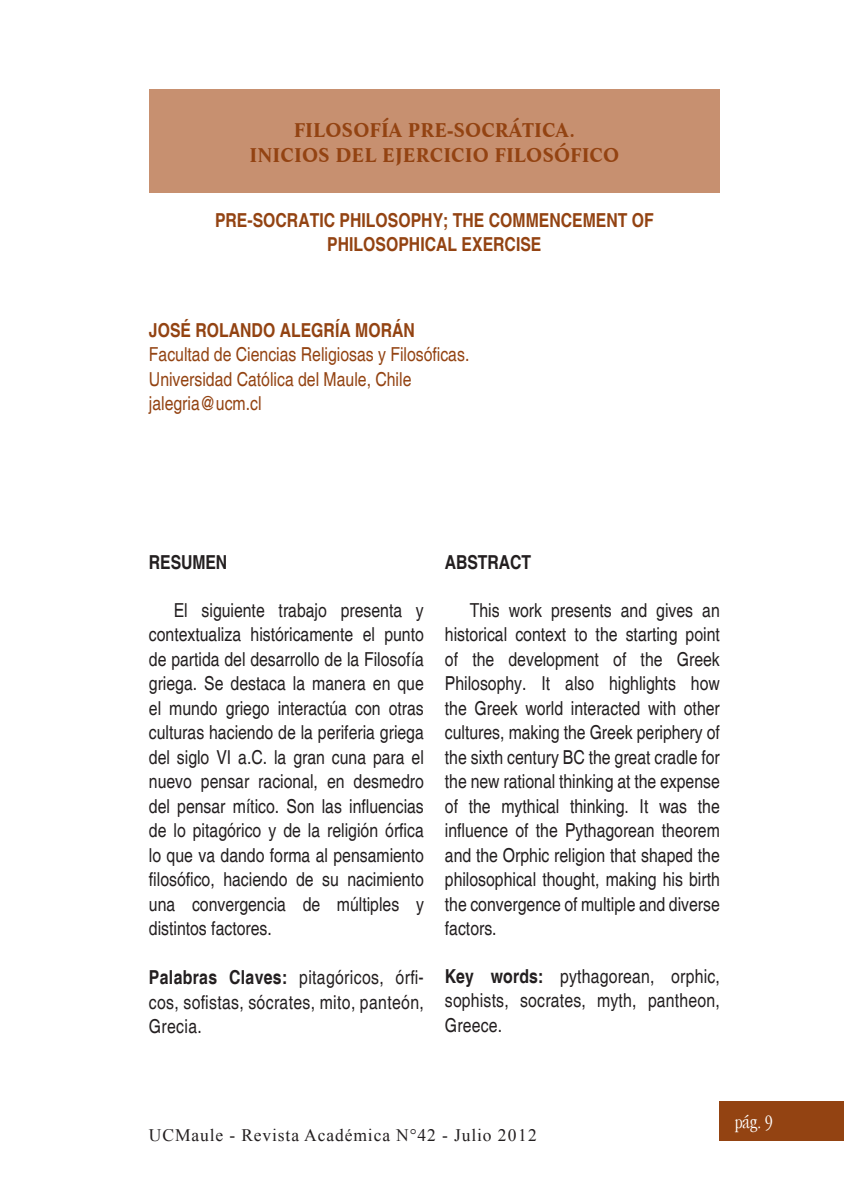
<style>
.page{position:relative;width:844px;height:1191px;background:#fff}
.page>*{position:absolute;margin:0;border:0;box-sizing:border-box;transform-origin:0 0}
.cuerpo_tt{font:condensed 19.25px/24.5px "Helvetica";color:#231f20;text-align:justify}
.TT_sin_tabular{font:condensed 19.25px/24.5px "Helvetica";letter-spacing:.015em;color:#231f20;text-align:justify}
.TT_sin_tabular-2{font:condensed 19.25px "Helvetica";color:#934312}
.TT_sin_tabular-3{font:700 condensed 19.25px/24.5px "Helvetica";color:#934312;text-align:center}
.tit_centrado{font:700 19.25px "Life BT";color:#934312}
.TT_sin_tabular-4{font:700 condensed 19.25px "Helvetica";letter-spacing:-.005em;color:#231f20}
.t1{font:19.25px "Garamond Light Cond SSK";color:#fff}
.t2{font:17.5px "Times New Roman";letter-spacing:.05em;color:#231f20}
.s1{font-weight:700}
</style>
<div class="page">
<div style="left:719px;top:1101px;width:124px;height:40px;background:#934312"></div>
<div style="left:149px;top:89px;width:570px;height:103px;background:#c79070"></div>
<p class="tit_centrado" style="left:294px;top:117px;width:283px">FILOSOFÍA PRE-SOCRÁTICA.</p>
<p class="tit_centrado" style="left:249px;top:141px;width:371px">INICIOS DEL EJERCICIO FILOSÓFICO</p>
<p class="TT_sin_tabular-3" style="left:215px;top:208px;width:440px">PRE-SOCRATIC PHILOSOPHY; THE COMMENCEMENT OF<br>PHILOSOPHICAL EXERCISE</p>
<p class="TT_sin_tabular-3" style="left:149px;top:318px;width:267px">JOSÉ ROLANDO ALEGRÍA MORÁN</p>
<p class="TT_sin_tabular-2" style="left:149px;top:343px;width:322px">Facultad de Ciencias Religiosas y Filosóficas.</p>
<p class="TT_sin_tabular-2" style="left:149px;top:367px;width:264px">Universidad Católica del Maule, Chile</p>
<p class="TT_sin_tabular-2" style="left:149px;top:392px;width:114px">jalegria@ucm.cl</p>
<p class="TT_sin_tabular-4" style="left:149px;top:551px;width:80px">RESUMEN</p>
<p class="cuerpo_tt" style="left:149px;top:598px;width:276px;text-indent:25px">El siguiente trabajo presenta y contextualiza históricamente el punto de partida del desarrollo de la Filosofía griega. Se destaca la manera en que el mundo griego interactúa con otras culturas haciendo de la periferia griega del siglo VI a.C. la gran cuna para el nuevo pensar racional, en desmedro del pensar mítico. Son las influencias de lo pitagórico y de la religión órfica lo que va dando forma al pensamiento filosófico, haciendo de su nacimiento una convergencia de múltiples y distintos factores.</p>
<p class="TT_sin_tabular" style="left:149px;top:965px;width:276px"><span class="s1">Palabras Claves:</span> pitagóricos, órfi&shy;cos, sofistas, sócrates, mito, panteón, Grecia.</p>
<p class="TT_sin_tabular-4" style="left:445px;top:551px;width:88px">ABSTRACT</p>
<p class="cuerpo_tt" style="left:445px;top:598px;width:276px;text-indent:25px">This work presents and gives an historical context to the starting point of the development of the Greek Philosophy. It also highlights how the Greek world interacted with other cultures, making the Greek periphery of the sixth century BC the great cradle for the new rational thinking at the expense of the mythical thinking. It was the influence of the Pythagorean theorem and the Orphic religion that shaped the philosophical thought, making his birth the convergence of multiple and diverse factors.</p>
<p class="TT_sin_tabular" style="left:445px;top:963px;width:276px"><span class="s1">Key words:</span> pythagorean, orphic, sophists, socrates, myth, pantheon, Greece.</p>
<p class="t2" style="left:149px;top:1123px;width:389px">UCMaule - Revista Académica N°42 - Julio 2012</p>
<p class="t1" style="left:734px;top:1111px;width:39px">pág. 9</p>
</div>
